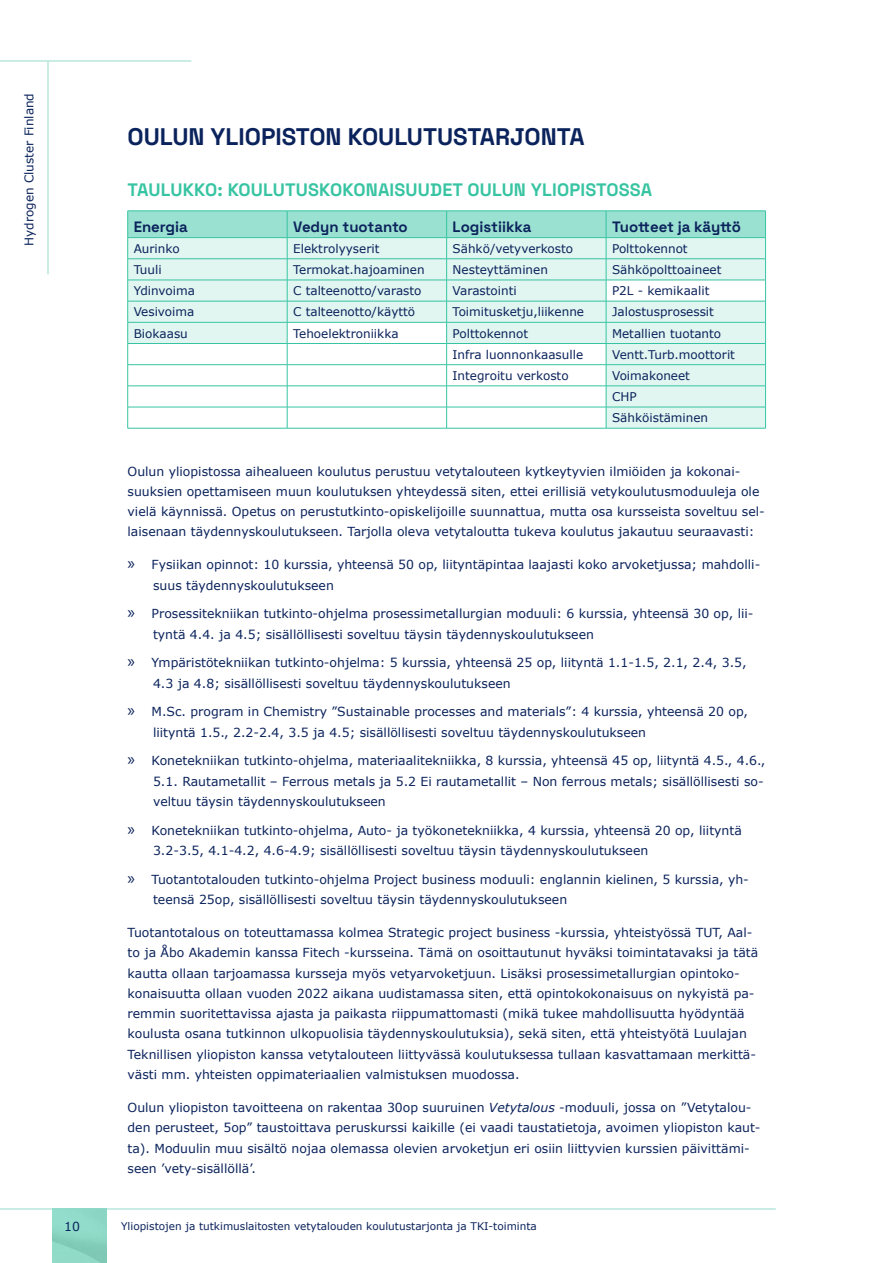
<style>
.page{position:relative;width:893px;height:1263px;background:#fff}
.page>*{position:absolute;margin:0;border:0;box-sizing:border-box;transform-origin:0 0}
.t1{font:300 24px "Space Grotesk";color:#0b235c}
.t2{font:300 18px "Space Grotesk";letter-spacing:.01em;color:#37c4a2}
.t3{font:300 15px "Space Grotesk";color:#0b235c}
.t4{font:12.45px/20.2px "Verdana";color:#0b235c}
.t5{font:12px/21.1px "Verdana";color:#0b235c}
.t6{font:10.5px "Verdana";color:#0b235c}
.s1{font-family:"Myriad Pro";font-size:18px}
.s2{font-style:italic}
</style>
<div class="page">
<hr style="left:0;top:1208px;width:776px;height:1px;background:#94dbcb">
<hr style="left:0;top:61px;width:191px;height:1px;background:#94dbcb">
<hr style="left:48px;top:62px;width:1px;height:212px;background:#94dbcb">
<hr style="left:606px;top:428px;width:160px;height:1px;background:#37c4a2">
<hr style="left:447px;top:428px;width:159px;height:1px;background:#37c4a2">
<hr style="left:287px;top:428px;width:160px;height:1px;background:#37c4a2">
<hr style="left:128px;top:428px;width:159px;height:1px;background:#37c4a2">
<svg style="left:127px;top:211px;width:639px;height:217px"></svg>
<hr style="left:606px;top:301px;width:160px;height:1px;background:#37c4a2">
<p class="t5" style="left:19px;top:246px;width:154px;rotate:-90deg">Hydrogen Cluster Finland</p>
<h1 class="t1" style="left:128px;top:119px;width:459px">OULUN YLIOPISTON KOULUTUSTARJONTA</h1>
<h2 class="t2" style="left:128px;top:177px;width:526px">TAULUKKO: KOULUTUSKOKONAISUUDET OULUN YLIOPISTOSSA</h2>
<p class="t3" style="left:134px;top:215px;width:56px">Energia</p>
<p class="t3" style="left:293px;top:215px;width:116px">Vedyn tuotanto</p>
<p class="t3" style="left:453px;top:215px;width:80px">Logistiikka</p>
<p class="t3" style="left:612px;top:215px;width:131px">Tuotteet ja käyttö</p>
<p class="t5" style="left:134px;top:238px;width:48px">Aurinko</p>
<p class="t5" style="left:293px;top:238px;width:88px">Elektrolyyserit</p>
<p class="t5" style="left:453px;top:238px;width:122px">Sähkö/vetyverkosto</p>
<p class="t5" style="left:612px;top:238px;width:77px">Polttokennot</p>
<p class="t5" style="left:134px;top:259px;width:29px">Tuuli</p>
<p class="t5" style="left:293px;top:259px;width:133px">Termokat.hajoaminen</p>
<p class="t5" style="left:453px;top:259px;width:97px">Nesteyttäminen</p>
<p class="t5" style="left:612px;top:259px;width:111px">Sähköpolttoaineet</p>
<p class="t5" style="left:134px;top:280px;width:63px">Ydinvoima</p>
<p class="t5" style="left:293px;top:280px;width:130px">C talteenotto/varasto</p>
<p class="t5" style="left:453px;top:280px;width:66px">Varastointi</p>
<p class="t5" style="left:612px;top:280px;width:99px">P2L - kemikaalit</p>
<p class="t5" style="left:134px;top:302px;width:62px">Vesivoima</p>
<p class="t5" style="left:293px;top:302px;width:124px">C talteenotto/käyttö</p>
<p class="t5" style="left:453px;top:302px;width:133px">Toimitusketju,liikenne</p>
<p class="t5" style="left:612px;top:302px;width:103px">Jalostusprosessit</p>
<p class="t5" style="left:134px;top:323px;width:56px">Biokaasu</p>
<p class="t5" style="left:293px;top:323px;width:107px">Tehoelektroniikka</p>
<p class="t5" style="left:453px;top:323px;width:77px">Polttokennot</p>
<p class="t5" style="left:612px;top:323px;width:111px">Metallien tuotanto</p>
<p class="t5" style="left:453px;top:344px;width:132px">Infra luonnonkaasulle</p>
<p class="t5" style="left:612px;top:344px;width:124px">Ventt.Turb.moottorit</p>
<p class="t5" style="left:453px;top:365px;width:118px">Integroitu verkosto</p>
<p class="t5" style="left:612px;top:365px;width:98px">Voimakoneet<br>CHP<br>Sähköistäminen</p>
<p class="t4" style="left:128px;top:461px;width:639px">Oulun yliopistossa aihealueen koulutus perustuu vetytalouteen kytkeytyvien ilmiöiden ja kokonai&shy;suuksien opettamiseen muun koulutuksen yhteydessä siten, ettei erillisiä vetykoulutusmoduuleja ole vielä käynnissä. Opetus on perustutkinto-opiskelijoille suunnattua, mutta osa kursseista soveltuu sel&shy;laisenaan täydennyskoulutukseen. Tarjolla oleva vetytaloutta tukeva koulutus jakautuu seuraavasti:</p>
<p class="t4" style="left:153px;top:555px;width:609px;text-indent:-26px"><span class="s1">»</span> Fysiikan opinnot: 10 kurssia, yhteensä 50 op, liityntäpintaa laajasti koko arvoketjussa; mahdolli&shy;suus täydennyskoulutukseen</p>
<p class="t4" style="left:153px;top:604px;width:602px;text-indent:-26px"><span class="s1">»</span> Prosessitekniikan tutkinto-ohjelma prosessimetallurgian moduuli: 6 kurssia, yhteensä 30 op, lii&shy;tyntä 4.4. ja 4.5; sisällöllisesti soveltuu täysin täydennyskoulutukseen</p>
<p class="t4" style="left:153px;top:653px;width:595px;text-indent:-26px"><span class="s1">»</span> Ympäristötekniikan tutkinto-ohjelma: 5 kurssia, yhteensä 25 op, liityntä 1.1-1.5, 2.1, 2.4, 3.5,<br>4.3 ja 4.8; sisällöllisesti soveltuu täydennyskoulutukseen</p>
<p class="t4" style="left:153px;top:702px;width:596px;text-indent:-26px"><span class="s1">»</span> M.Sc. program in Chemistry ”Sustainable processes and materials”: 4 kurssia, yhteensä 20 op, liityntä 1.5., 2.2-2.4, 3.5 ja 4.5; sisällöllisesti soveltuu täydennyskoulutukseen</p>
<p class="t4" style="left:153px;top:751px;width:614px;text-indent:-26px"><span class="s1">»</span> Konetekniikan tutkinto-ohjelma, materiaalitekniikka, 8 kurssia, yhteensä 45 op, liityntä 4.5., 4.6.,<br>5.1. Rautametallit – Ferrous metals ja 5.2 Ei rautametallit – Non ferrous metals; sisällöllisesti so&shy;veltuu täysin täydennyskoulutukseen</p>
<p class="t4" style="left:153px;top:820px;width:590px;text-indent:-26px"><span class="s1">»</span> Konetekniikan tutkinto-ohjelma, Auto- ja työkonetekniikka, 4 kurssia, yhteensä 20 op, liityntä<br>3.2-3.5, 4.1-4.2, 4.6-4.9; sisällöllisesti soveltuu täysin täydennyskoulutukseen</p>
<p class="t4" style="left:153px;top:869px;width:597px;text-indent:-26px"><span class="s1">»</span> Tuotantotalouden tutkinto-ohjelma Project business moduuli: englannin kielinen, 5 kurssia, yh&shy;teensä 25op, sisällöllisesti soveltuu täysin täydennyskoulutukseen</p>
<p class="t4" style="left:128px;top:923px;width:632px">Tuotantotalous on toteuttamassa kolmea Strategic project business -kurssia, yhteistyössä TUT, Aal&shy;to ja Åbo Akademin kanssa Fitech -kursseina. Tämä on osoittautunut hyväksi toimintatavaksi ja tätä kautta ollaan tarjoamassa kursseja myös vetyarvoketjuun. Lisäksi prosessimetallurgian opintoko&shy;konaisuutta ollaan vuoden 2022 aikana uudistamassa siten, että opintokokonaisuus on nykyistä pa&shy;remmin suoritettavissa ajasta ja paikasta riippumattomasti (mikä tukee mahdollisuutta hyödyntää koulusta osana tutkinnon ulkopuolisia täydennyskoulutuksia), sekä siten, että yhteistyötä Luulajan Teknillisen yliopiston kanssa vetytalouteen liittyvässä koulutuksessa tullaan kasvattamaan merkittä&shy;västi mm. yhteisten oppimateriaalien valmistuksen muodossa.</p>
<p class="t4" style="left:128px;top:1097px;width:634px">Oulun yliopiston tavoitteena on rakentaa 30op suuruinen <span class="s2">Vetytalous</span> -moduuli, jossa on ”Vetytalou&shy;den perusteet, 5op” taustoittava peruskurssi kaikille (ei vaadi taustatietoja, avoimen yliopiston kaut&shy;ta). Moduulin muu sisältö nojaa olemassa olevien arvoketjun eri osiin liittyvien kurssien päivittämi&shy;seen ’vety-sisällöllä’.</p>
<p class="t4" style="left:64px;top:1216px;width:17px">10</p>
<p class="t6" style="left:121px;top:1219px;width:417px">Yliopistojen ja tutkimuslaitosten vetytalouden koulutustarjonta ja TKI-toiminta</p>
</div>
